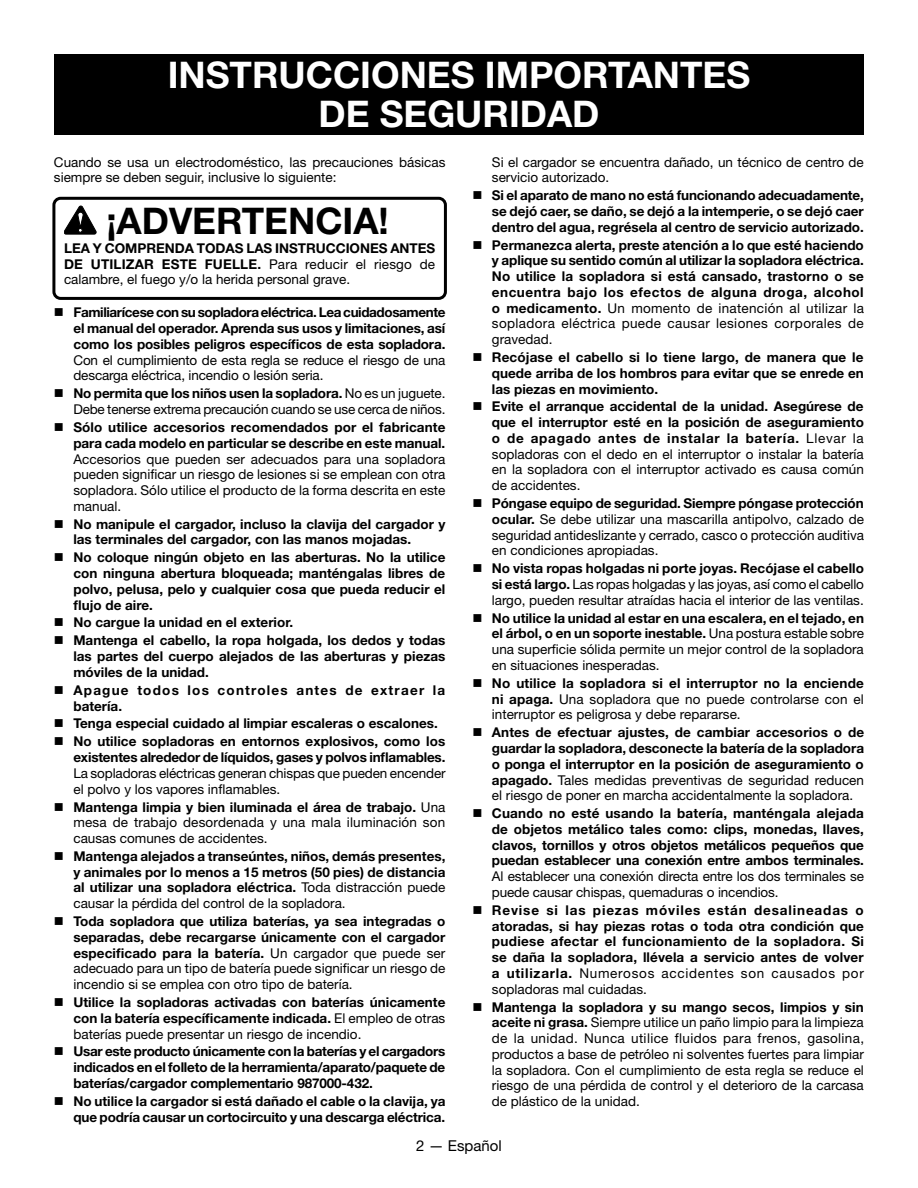
<style>
.page{position:relative;width:918px;height:1188px;background:#fff}
.page>*{position:absolute;margin:0;border:0;box-sizing:border-box;transform-origin:0 0}
.Blower_HEADING{font:700 36.75px/39px "Helvetica Neue LT Std";color:#fff;text-align:center}
.Blower_Warning{font:700 36.75px "Helvetica Neue LT Std";color:#000}
.t1{font:15px "Helvetica Neue LT Std";color:#000}
.t2{font:700 13.5px/15.8px "Helvetica Neue LT Std";color:#000;text-align:justify}
.Blower_Warning_text{font:13.5px/15.8px "Helvetica Neue LT Std";color:#000;text-align:justify}
.Body_text{font:13.5px/15.8px "Helvetica Neue LT Std";color:#000}
.t3{font:700 13.5px/15.8px "Helvetica Neue LT Std";letter-spacing:.09em;color:#000}
.s1{font-weight:700}
.s2{font-weight:400}
</style>
<div class="page">
<div style="left:52px;top:197px;width:395px;height:103px;border:3px solid #000;border-radius:7px"></div>
<svg style="left:64px;top:206px;width:32px;height:28px"></svg>
<div style="left:54px;top:54px;width:810px;height:81px;background:#000"></div>
<p class="Blower_HEADING" style="left:168px;top:54px;width:584px">INSTRUCCIONES IMPORTANTES<br>DE SEGURIDAD</p>
<p class="Body_text" style="left:54px;top:154px;width:393px">Cuando se usa un electrodoméstico, las precauciones básicas siempre se deben seguir, inclusive lo siguiente:</p>
<p class="Blower_Warning" style="left:106px;top:198px;width:284px">¡ADVERTENCIA!</p>
<p class="Blower_Warning_text" style="left:64px;top:240px;width:373px"><span class="s1">LEA Y COMPRENDA TODAS LAS INSTRUCCIONES ANTES DE UTILIZAR ESTE FUELLE.</span> Para reducir el riesgo de calambre, el fuego y/o la herida personal grave.</p>
<p class="t2" style="left:73px;top:304px;width:374px">Familiarícese con su sopladora eléctrica. Lea cuidadosamente el manual del operador. Aprenda sus usos y limitaciones, así como los posibles peligros específicos de esta sopladora.<br><span class="s2">Con el cumplimiento de esta regla se reduce el riesgo de una descarga eléctrica, incendio o lesión seria.</span></p>
<p class="Blower_Warning_text" style="left:73px;top:385px;width:374px"><span class="s1">No permita que los niños usen la sopladora.</span> No es un juguete.<br>Debe tenerse extrema precaución cuando se use cerca de niños.</p>
<p class="Blower_Warning_text" style="left:73px;top:419px;width:374px"><span class="s1">Sólo utilice accesorios recomendados por el fabricante para cada modelo en particular se describe en este manual.<br></span>Accesorios que pueden ser adecuados para una sopladora pueden significar un riesgo de lesiones si se emplean con otra sopladora. Sólo utilice el producto de la forma descrita en este manual.</p>
<p class="t2" style="left:73px;top:516px;width:373px">No manipule el cargador, incluso la clavija del cargador y las terminales del cargador, con las manos mojadas.</p>
<p class="t2" style="left:73px;top:549px;width:374px">No coloque ningún objeto en las aberturas. No la utilice con ninguna abertura bloqueada; manténgalas libres de polvo, pelusa, pelo y cualquier cosa que pueda reducir el flujo de aire.</p>
<p class="t2" style="left:73px;top:615px;width:221px">No cargue la unidad en el exterior.</p>
<p class="t2" style="left:73px;top:632px;width:374px">Mantenga el cabello, la ropa holgada, los dedos y todas las partes del cuerpo alejados de las aberturas y piezas móviles de la unidad.</p>
<p class="t3" style="left:73px;top:682px;width:373px">Apague todos los controles antes de extraer la batería.</p>
<p class="t2" style="left:73px;top:715px;width:366px">Tenga especial cuidado al limpiar escaleras o escalones.</p>
<p class="t2" style="left:73px;top:733px;width:374px">No utilice sopladoras en entornos explosivos, como los existentes alrededor de líquidos, gases y polvos inflamables.<br><span class="s2">La sopladoras eléctricas generan chispas que pueden encender el polvo y los vapores inflamables.</span></p>
<p class="Blower_Warning_text" style="left:73px;top:799px;width:374px"><span class="s1">Mantenga limpia y bien iluminada el área de trabajo.</span> Una mesa de trabajo desordenada y una mala iluminación son causas comunes de accidentes.</p>
<p class="t2" style="left:73px;top:848px;width:374px">Mantenga alejados a transeúntes, niños, demás presentes, y animales por lo menos a 15 metros (50 pies) de distancia al utilizar una sopladora eléctrica. <span class="s2">Toda distracción puede causar la pérdida del control de la sopladora.</span></p>
<p class="t2" style="left:73px;top:913px;width:374px">Toda sopladora que utiliza baterías, ya sea integradas o separadas, debe recargarse únicamente con el cargador especificado para la batería. <span class="s2">Un cargador que puede ser adecuado para un tipo de batería puede significar un riesgo de incendio si se emplea con otro tipo de batería.</span></p>
<p class="t2" style="left:73px;top:994px;width:374px">Utilice la sopladoras activadas con baterías únicamente con la batería específicamente indicada. <span class="s2">El empleo de otras baterías puede presentar un riesgo de incendio.</span></p>
<p class="t2" style="left:73px;top:1043px;width:373px">Usar este producto únicamente con la baterías y el cargadors indicados en el folleto de la herramienta/aparato/paquete de baterías/cargador complementario 987000-432.</p>
<p class="t2" style="left:73px;top:1093px;width:374px">No utilice la cargador si está dañado el cable o la clavija, ya que podría causar un cortocircuito y una descarga eléctrica.</p>
<p class="Blower_Warning_text" style="left:492px;top:154px;width:373px">Si el cargador se encuentra dañado, un técnico de centro de servicio autorizado.</p>
<p class="t2" style="left:492px;top:187px;width:374px">Si el aparato de mano no está funcionando adecuadamente, se dejó caer, se daño, se dejó a la intemperie, o se dejó caer dentro del agua, regrésela al centro de servicio autorizado.</p>
<p class="t2" style="left:492px;top:237px;width:374px">Permanezca alerta, preste atención a lo que esté haciendo y aplique su sentido común al utilizar la sopladora eléctrica.<br>No utilice la sopladora si está cansado, trastorno o se encuentra bajo los efectos de alguna droga, alcohol o medicamento. <span class="s2">Un momento de inatención al utilizar la sopladora eléctrica puede causar lesiones corporales de gravedad.</span></p>
<p class="t2" style="left:492px;top:349px;width:374px">Recójase el cabello si lo tiene largo, de manera que le quede arriba de los hombros para evitar que se enrede en las piezas en movimiento.</p>
<p class="t2" style="left:492px;top:399px;width:374px">Evite el arranque accidental de la unidad. Asegúrese de que el interruptor esté en la posición de aseguramiento o de apagado antes de instalar la batería. <span class="s2">Llevar la sopladoras con el dedo en el interruptor o instalar la batería en la sopladora con el interruptor activado es causa común de accidentes.</span></p>
<p class="Blower_Warning_text" style="left:492px;top:495px;width:374px"><span class="s1">Póngase equipo de seguridad. Siempre póngase protección ocular.</span> Se debe utilizar una mascarilla antipolvo, calzado de seguridad antideslizante y cerrado, casco o protección auditiva en condiciones apropiadas.</p>
<p class="Blower_Warning_text" style="left:492px;top:560px;width:374px"><span class="s1">No vista ropas holgadas ni porte joyas. Recójase el cabello si está largo.</span> Las ropas holgadas y las joyas, así como el cabello largo, pueden resultar atraídas hacia el interior de las ventilas.</p>
<p class="Blower_Warning_text" style="left:492px;top:610px;width:374px"><span class="s1">No utilice la unidad al estar en una escalera, en el tejado, en el árbol, o en un soporte inestable.</span> Una postura estable sobre una superficie sólida permite un mejor control de la sopladora en situaciones inesperadas.</p>
<p class="Blower_Warning_text" style="left:492px;top:675px;width:373px"><span class="s1">No utilice la sopladora si el interruptor no la enciende ni apaga.</span> Una sopladora que no puede controlarse con el interruptor es peligrosa y debe repararse.</p>
<p class="t2" style="left:492px;top:724px;width:374px">Antes de efectuar ajustes, de cambiar accesorios o de guardar la sopladora, desconecte la batería de la sopladora o ponga el interruptor en la posición de aseguramiento o apagado. <span class="s2">Tales medidas preventivas de seguridad reducen el riesgo de poner en marcha accidentalmente la sopladora.</span></p>
<p class="t2" style="left:492px;top:805px;width:374px">Cuando no esté usando la batería, manténgala alejada de objetos metálico tales como: clips, monedas, llaves, clavos, tornillos y otros objetos metálicos pequeños que puedan establecer una conexión entre ambos terminales.<br><span class="s2">Al establecer una conexión directa entre los dos terminales se puede causar chispas, quemaduras o incendios.</span></p>
<p class="t2" style="left:492px;top:902px;width:374px">Revise si las piezas móviles están desalineadas o atoradas, si hay piezas rotas o toda otra condición que pudiese afectar el funcionamiento de la sopladora. Si se daña la sopladora, llévela a servicio antes de volver a utilizarla. <span class="s2">Numerosos accidentes son causados por sopladoras mal cuidadas.</span></p>
<p class="Blower_Warning_text" style="left:492px;top:999px;width:374px"><span class="s1">Mantenga la sopladora y su mango secos, limpios y sin aceite ni grasa.</span> Siempre utilice un paño limpio para la limpieza de la unidad. Nunca utilice fluidos para frenos, gasolina, productos a base de petróleo ni solventes fuertes para limpiar la sopladora. Con el cumplimiento de esta regla se reduce el riesgo de una pérdida de control y el deterioro de la carcasa de plástico de la unidad.</p>
<p class="t1" style="left:416px;top:1136px;width:87px">2 — Español</p>
</div>
